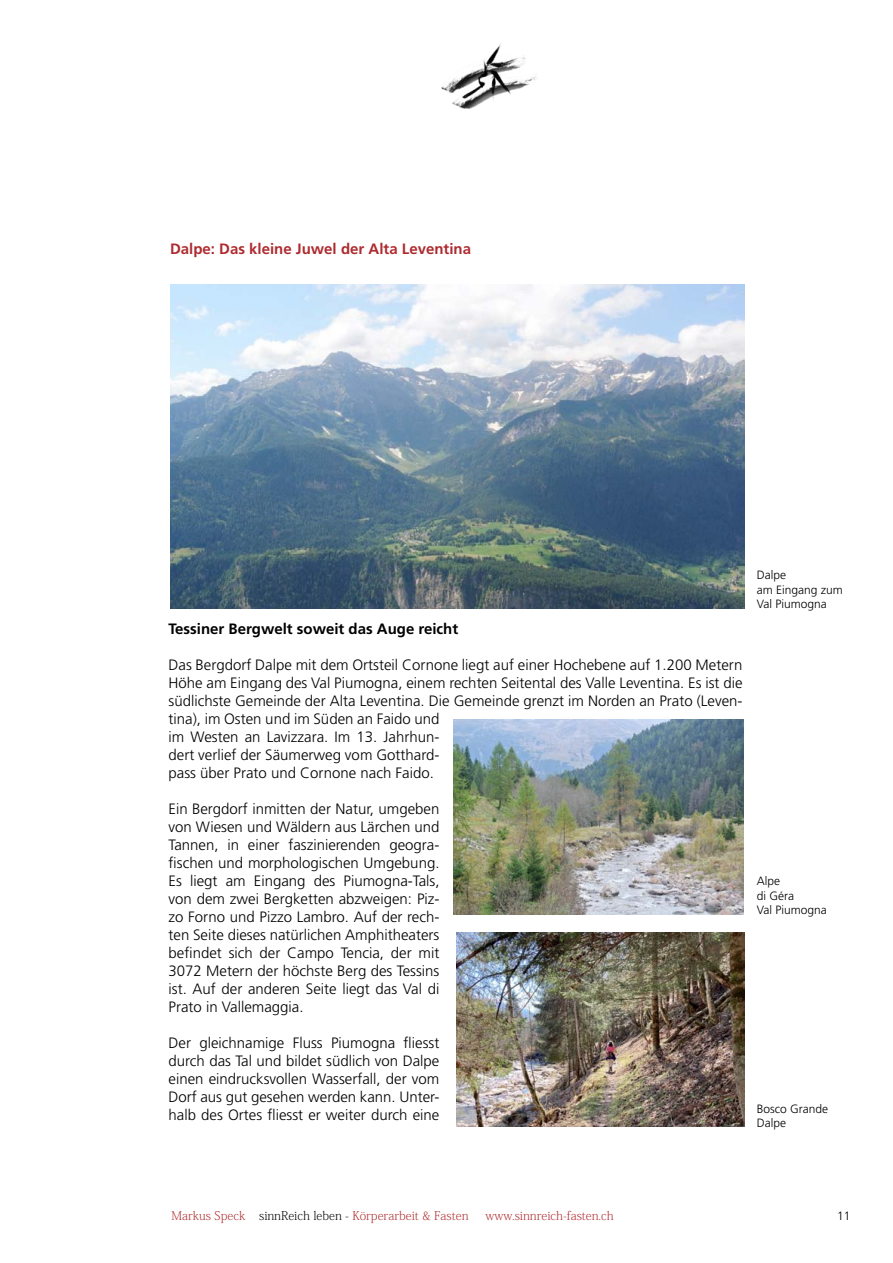
<style>
.page{position:relative;width:893px;height:1263px;background:#fff}
.page>*{position:absolute;margin:0;border:0;box-sizing:border-box;transform-origin:0 0}
.t1{font:300 15px/18px "Frutiger";color:#000;text-align:justify}
.t2{font:700 15px "Frutiger";color:#ae2b30}
.t3{font:700 15px "Frutiger";color:#000}
.t4{font:200 12px "Koz Min Pr 6 N";color:#ae2b30}
.t5{font:300 12px/14.4px "Frutiger";color:#000}
.s1{color:#000}
</style>
<div class="page">
<img style="left:441px;top:43px;width:95px;height:65px">
<img style="left:453px;top:720px;width:291px;height:194px">
<img style="left:457px;top:932px;width:287px;height:195px">
<img style="left:170px;top:285px;width:575px;height:323px">
<p class="t2" style="left:170px;top:240px;width:302px">Dalpe: Das kleine Juwel der Alta Leventina</p>
<p class="t3" style="left:168px;top:620px;width:291px">Tessiner Bergwelt soweit das Auge reicht</p>
<p class="t1" style="left:168px;top:656px;width:576px;text-align:left">Das Bergdorf Dalpe mit dem Ortsteil Cornone liegt auf einer Hochebene auf 1.200 Metern Höhe am Eingang des Val Piumogna, einem rechten Seitental des Valle Leventina. Es ist die südlichste Gemeinde der Alta Leventina. Die Gemeinde grenzt im Norden an Prato (Leven&shy;tina), im Osten und im Süden an Faido und<br>im Westen an Lavizzara. Im 13. Jahrhun-<br>dert verlief der Säumerweg vom Gotthard-<br>pass über Prato und Cornone nach Faido.</p>
<p class="t1" style="left:168px;top:800px;width:272px">Ein Bergdorf inmitten der Natur, umgeben von Wiesen und Wäldern aus Lärchen und Tannen, in einer faszinierenden geogra&shy;fischen und morphologischen Umgebung.<br>Es liegt am Eingang des Piumogna-Tals, von dem zwei Bergketten abzweigen: Piz&shy;zo Forno und Pizzo Lambro. Auf der rech&shy;ten Seite dieses natürlichen Amphitheaters befindet sich der Campo Tencia, der mit 3072 Metern der höchste Berg des Tessins ist. Auf der anderen Seite liegt das Val di Prato in Vallemaggia.</p>
<p class="t1" style="left:168px;top:1034px;width:272px">Der gleichnamige Fluss Piumogna fliesst durch das Tal und bildet südlich von Dalpe einen eindrucksvollen Wasserfall, der vom Dorf aus gut gesehen werden kann. Unter&shy;halb des Ortes fliesst er weiter durch eine</p>
<p class="t5" style="left:757px;top:568px;width:88px">Dalpe<br>am Eingang zum<br>Val Piumogna</p>
<p class="t5" style="left:757px;top:874px;width:72px">Alpe<br>di Géra<br>Val Piumogna</p>
<p class="t5" style="left:757px;top:1101px;width:73px">Bosco Grande<br>Dalpe</p>
<p class="t4" style="left:171px;top:1209px;width:298px">Markus Speck <span class="s1">sinnReich leben -</span> Körperarbeit &amp; Fasten</p>
<p class="t4" style="left:485px;top:1209px;width:130px">www.sinnreich-fasten.ch</p>
<p class="t5" style="left:837px;top:1209px;width:15px">11</p>
</div>
